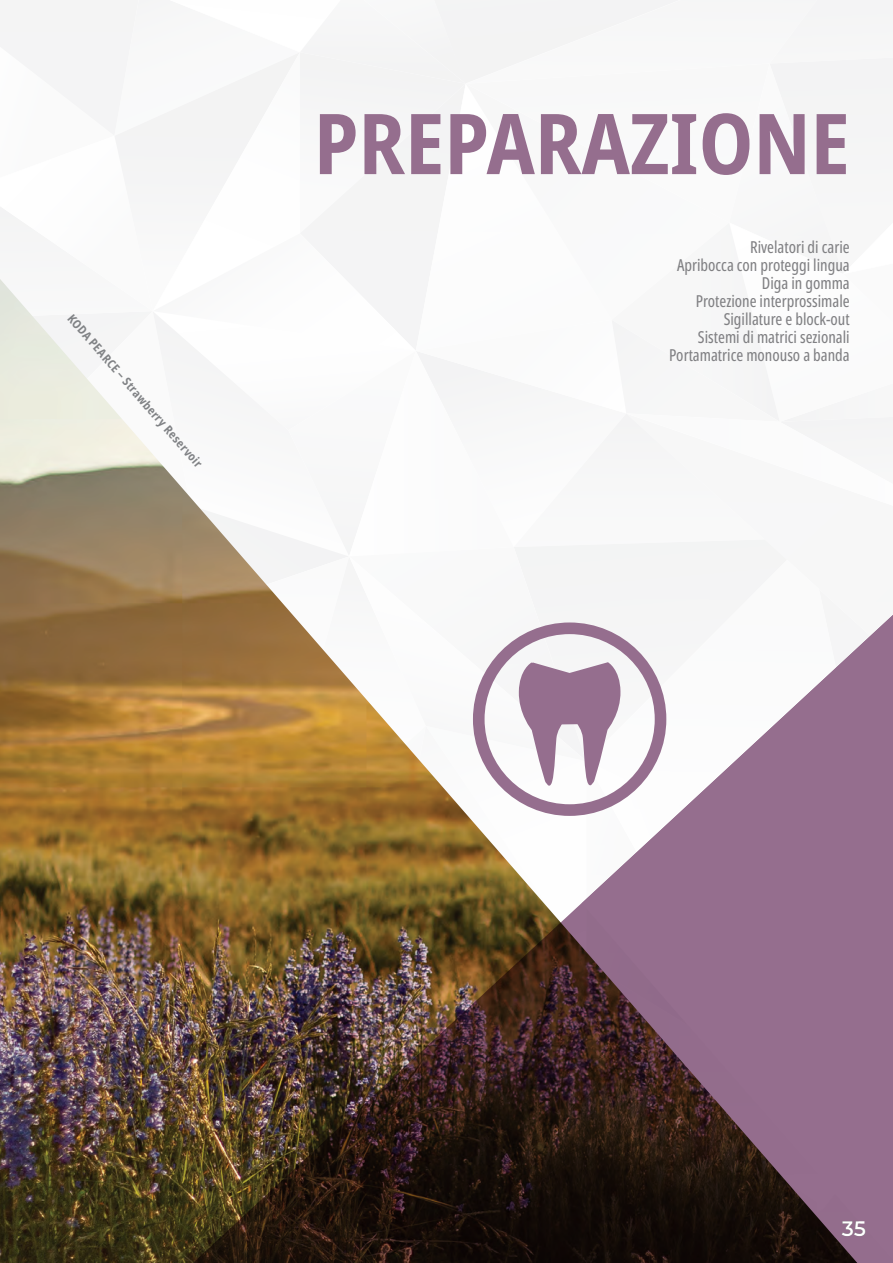
<style>
.page{position:relative;width:893px;height:1263px;background:#fff}
.page>*{position:absolute;margin:0;border:0;box-sizing:border-box;transform-origin:0 0}
.t1{font:700 condensed 84px "Noto Sans";color:#956e8e}
.t2{font:600 21px "Montserrat";color:#fff}
.t3{font:extra-condensed 16.5px/18px "Noto Sans";color:#808083;text-align:right}
.t4{font:700 condensed 12px "Noto Sans";color:#808285}
</style>
<div class="page">
<img style="left:0;top:0;width:893px;height:1263px">
<p class="t4" style="left:77px;top:310px;width:200px;rotate:49deg">KODA PEARCE – Strawberry Reservoir</p>
<h1 class="t1" style="left:314px;top:83px;width:537px">PREPARAZIONE</h1>
<p class="t3" style="left:669px;top:239px;width:182px">Rivelatori di carie<br>Apribocca con proteggi lingua<br>Diga in gomma<br>Protezione interprossimale<br>Sigillature e block-out<br>Sistemi di matrici sezionali<br>Portamatrice monouso a banda</p>
<p class="t2" style="left:842px;top:1213px;width:26px">35</p>
</div>
